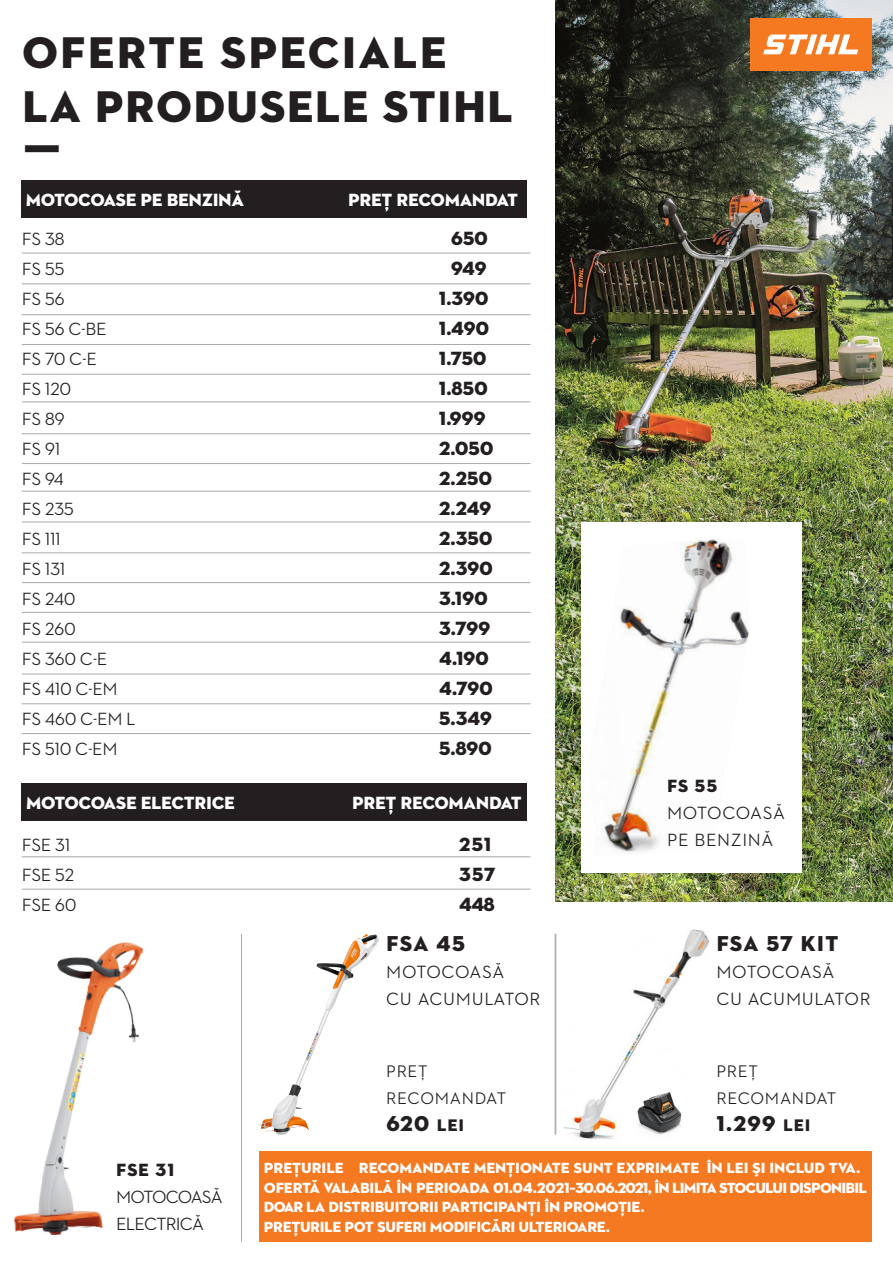
<style>
.page{position:relative;width:893px;height:1263px;background:#fff}
.page>*{position:absolute;margin:0;border:0;box-sizing:border-box;transform-origin:0 0}
.t1{font:45.15px/54.3px "STIHL Contraface Display Titling";letter-spacing:-.015em;color:#231f20}
.t2{font:21.9px "STIHL Contraface Display Titling";letter-spacing:-.005em;color:#231f20}
.t3{font:19.5px "STIHL Contraface Display Titling";letter-spacing:-.06em;color:#231f20}
.t4{font:500 18px "STIHL Contraface Display";letter-spacing:-.06em;color:#231f20}
.t5{font:18px "STIHL Contraface Display Titling";letter-spacing:-.06em;color:#fff}
.t6{font:500 18px/27px "STIHL Contraface Display";letter-spacing:-.01em;color:#231f20}
.t7{font:500 18px/27px "STIHL Contraface Display";letter-spacing:-.085em;color:#231f20}
.t8{font:500 18px/27px "STIHL Contraface Display";color:#231f20}
.t9{font:500 17.1px/27px "STIHL Contraface Display";color:#231f20}
.t10{font:15px/19.5px "STIHL Contraface Display Titling";letter-spacing:-.06em;color:#fff}
.s1{font-size:17.1px}
.s2{font-family:"STIHL Contraface Display Titling";font-weight:400}
</style>
<div class="page">
<img style="left:555px;top:0;width:338px;height:901px">
<div style="left:750px;top:18px;width:122px;height:52px;background:#f47921"></div>
<svg style="left:763px;top:35px;width:95px;height:19px"></svg>
<div style="left:21px;top:181px;width:506px;height:37px;background:#231f20"></div>
<div style="left:21px;top:783px;width:506px;height:38px;background:#231f20"></div>
<hr style="left:22px;top:253px;width:508px;height:1px;background:#a8a9ad">
<hr style="left:22px;top:284px;width:508px;height:1px;background:#a8a9ad">
<hr style="left:22px;top:314px;width:508px;height:1px;background:#a8a9ad">
<hr style="left:22px;top:344px;width:508px;height:1px;background:#a8a9ad">
<hr style="left:22px;top:374px;width:508px;height:1px;background:#a8a9ad">
<hr style="left:22px;top:402px;width:508px;height:1px;background:#a8a9ad">
<hr style="left:22px;top:433px;width:508px;height:1px;background:#a8a9ad">
<hr style="left:22px;top:463px;width:508px;height:1px;background:#a8a9ad">
<hr style="left:22px;top:491px;width:508px;height:1px;background:#a8a9ad">
<hr style="left:22px;top:522px;width:508px;height:1px;background:#a8a9ad">
<hr style="left:22px;top:553px;width:508px;height:1px;background:#a8a9ad">
<hr style="left:22px;top:582px;width:508px;height:1px;background:#a8a9ad">
<hr style="left:22px;top:612px;width:508px;height:1px;background:#a8a9ad">
<hr style="left:22px;top:642px;width:508px;height:1px;background:#a8a9ad">
<hr style="left:22px;top:674px;width:508px;height:1px;background:#a8a9ad">
<hr style="left:22px;top:703px;width:508px;height:1px;background:#a8a9ad">
<hr style="left:22px;top:733px;width:508px;height:1px;background:#a8a9ad">
<hr style="left:22px;top:856px;width:508px;height:1px;background:#a8a9ad">
<hr style="left:22px;top:889px;width:508px;height:1px;background:#a8a9ad">
<hr style="left:555px;top:934px;width:1px;height:201px;background:#a8a9ad">
<hr style="left:556px;top:933px;width:1px;height:201px;background:#a8a9ad">
<hr style="left:241px;top:934px;width:1px;height:308px;background:#a8a9ad">
<div style="left:259px;top:1152px;width:613px;height:90px;background:#f47921"></div>
<img style="left:283px;top:934px;width:83px;height:166px">
<div style="left:581px;top:522px;width:220px;height:351px;background:#fff"></div>
<img style="left:604px;top:539px;width:145px;height:313px">
<img style="left:14px;top:942px;width:129px;height:294px">
<img style="left:563px;top:930px;width:147px;height:209px">
<img style="left:628px;top:1079px;width:82px;height:60px">
<p class="t1" style="left:21px;top:26px;width:494px">OFERTE SPECIALE<br>LA PRODUSELE STIHL</p>
<p class="t1" style="left:21px;top:134px;width:43px">Ƒ</p>
<p class="t5" style="left:26px;top:189px;width:220px">MOTOCOASE PE BENZINĂ</p>
<p class="t5" style="left:348px;top:189px;width:172px">PREŢ RECOMANDAT</p>
<p class="t4" style="left:21px;top:229px;width:45px">FS 38</p>
<p class="t3" style="left:450px;top:226px;width:40px">650</p>
<p class="t4" style="left:21px;top:259px;width:45px">FS 55</p>
<p class="t3" style="left:450px;top:256px;width:38px">949</p>
<p class="t4" style="left:21px;top:289px;width:45px">FS 56</p>
<p class="t3" style="left:438px;top:286px;width:52px">1.390</p>
<p class="t4" style="left:21px;top:319px;width:87px">FS 56 C-BE</p>
<p class="t3" style="left:438px;top:316px;width:53px">1.490</p>
<p class="t4" style="left:21px;top:349px;width:77px">FS 70 C-E</p>
<p class="t3" style="left:438px;top:346px;width:50px">1.750</p>
<p class="t4" style="left:21px;top:379px;width:52px">FS 120</p>
<p class="t3" style="left:438px;top:376px;width:51px">1.850</p>
<p class="t4" style="left:21px;top:409px;width:45px">FS 89</p>
<p class="t3" style="left:438px;top:406px;width:49px">1.999</p>
<p class="t4" style="left:21px;top:439px;width:41px">FS 91</p>
<p class="t3" style="left:438px;top:436px;width:57px">2.050</p>
<p class="t4" style="left:21px;top:469px;width:44px">FS 94</p>
<p class="t3" style="left:438px;top:466px;width:56px">2.250</p>
<p class="t4" style="left:21px;top:499px;width:54px">FS 235</p>
<p class="t3" style="left:438px;top:496px;width:55px">2.249</p>
<p class="t4" style="left:21px;top:529px;width:41px">FS 111</p>
<p class="t3" style="left:438px;top:526px;width:56px">2.350</p>
<p class="t4" style="left:21px;top:559px;width:46px">FS 131</p>
<p class="t3" style="left:438px;top:556px;width:56px">2.390</p>
<p class="t4" style="left:21px;top:589px;width:56px">FS 240</p>
<p class="t3" style="left:438px;top:586px;width:51px">3.190</p>
<p class="t4" style="left:21px;top:619px;width:56px">FS 260</p>
<p class="t3" style="left:438px;top:616px;width:54px">3.799</p>
<p class="t4" style="left:21px;top:649px;width:88px">FS 360 C-E</p>
<p class="t3" style="left:438px;top:646px;width:52px">4.190</p>
<p class="t4" style="left:21px;top:679px;width:98px">FS 410 C-EM</p>
<p class="t3" style="left:438px;top:676px;width:56px">4.790</p>
<p class="t4" style="left:21px;top:709px;width:116px">FS 460 C-EM L</p>
<p class="t3" style="left:438px;top:706px;width:56px">5.349</p>
<p class="t4" style="left:21px;top:739px;width:98px">FS 510 C-EM</p>
<p class="t3" style="left:438px;top:736px;width:55px">5.890</p>
<p class="t5" style="left:26px;top:792px;width:211px">MOTOCOASE ELECTRICE</p>
<p class="t5" style="left:352px;top:792px;width:172px">PREŢ RECOMANDAT</p>
<p class="t4" style="left:21px;top:835px;width:51px">FSE 31</p>
<p class="t3" style="left:458px;top:832px;width:35px">251</p>
<p class="t4" style="left:21px;top:865px;width:55px">FSE 52</p>
<p class="t3" style="left:458px;top:862px;width:39px">357</p>
<p class="t4" style="left:21px;top:895px;width:57px">FSE 60</p>
<p class="t3" style="left:458px;top:892px;width:39px">448</p>
<p class="t2" style="left:386px;top:930px;width:81px">FSA 45</p>
<p class="t6" style="left:386px;top:959px;width:156px">MOTOCOASĂ<br>CU ACUMULATOR</p>
<p class="t9" style="left:386px;top:1058px;width:122px">PREŢ<br>RECOMANDAT</p>
<p class="t2" style="left:386px;top:1110px;width:80px">620 <span class="s1">LEI</span></p>
<p class="t8" style="left:667px;top:772px;width:120px"><span class="s2">FS 55<br></span>MOTOCOASĂ<br>PE BENZINĂ</p>
<p class="t2" style="left:716px;top:930px;width:124px">FSA 57 KIT</p>
<p class="t6" style="left:716px;top:959px;width:156px">MOTOCOASĂ<br>CU ACUMULATOR</p>
<p class="t9" style="left:716px;top:1058px;width:122px">PREŢ<br>RECOMANDAT</p>
<p class="t2" style="left:716px;top:1110px;width:96px">1.299 <span class="s1">LEI</span></p>
<p class="t7" style="left:116px;top:1156px;width:109px"><span class="s2">FSE 31<br></span>MOTOCOASĂ<br>ELECTRICĂ</p>
<p class="t10" style="left:264px;top:1158px;width:599px">PREŢURILE RECOMANDATE MENŢIONATE SUNT EXPRIMATE ÎN LEI ŞI INCLUD TVA.</p>
<p class="t10" style="left:264px;top:1178px;width:605px">OFERTĂ VALABILĂ ÎN PERIOADA 01.04.2021–30.06.2021, ÎN LIMITA STOCULUI DISPONIBIL<br>DOAR LA DISTRIBUITORII PARTICIPANŢI ÎN PROMOŢIE.</p>
<p class="t10" style="left:264px;top:1217px;width:348px">PREŢURILE POT SUFERI MODIFICĂRI ULTERIOARE.</p>
</div>
